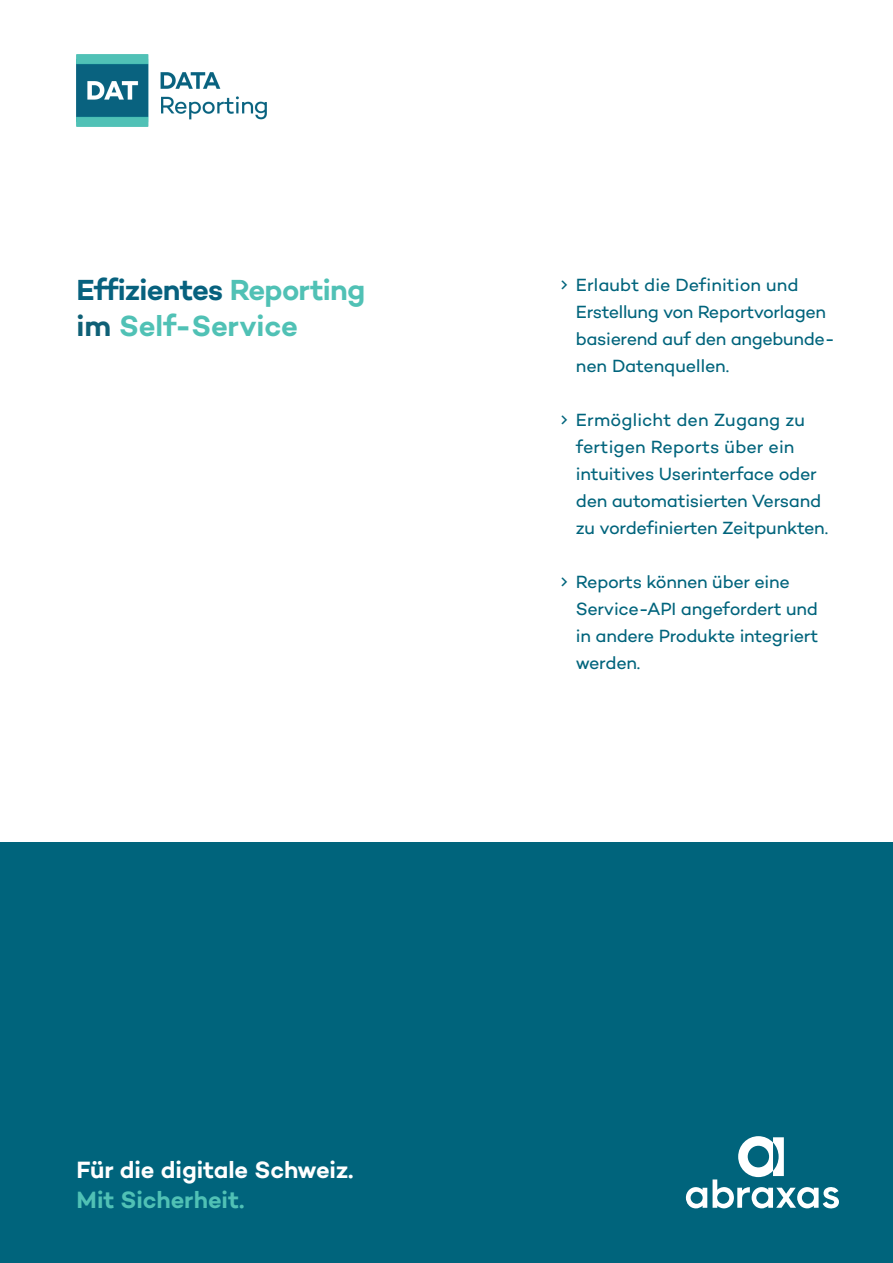
<style>
.page{position:relative;width:893px;height:1263px;background:#fff}
.page>*{position:absolute;margin:0;border:0;box-sizing:border-box;transform-origin:0 0}
.t1{font:600 29.55px/36px "Campton";letter-spacing:-.02em;color:#50c1b5}
.t2{font:600 24px "Campton";letter-spacing:-.005em;color:#fff}
.t3{font:600 24px "Campton";letter-spacing:-.005em;color:#50c1b5}
.t4{font:18px/27px "Campton";letter-spacing:-.015em;color:#00647c}
.s1{color:#07617e}
.s2{color:#0f6076}
</style>
<div class="page">
<div style="left:0;top:842px;width:893px;height:421px;background:#00647c"></div>
<svg style="left:686px;top:1187px;width:21px;height:21px"></svg>
<svg style="left:713px;top:1136px;width:126px;height:73px"></svg>
<img style="left:77px;top:54px;width:190px;height:72px">
<h1 class="t1" style="left:77px;top:272px;width:290px"><span class="s1">Effizientes</span> Reporting <span class="s2">im</span> Self-Service</h1>
<h2 class="t2" style="left:77px;top:1155px;width:278px">Für die digitale Schweiz.</h2>
<h2 class="t3" style="left:77px;top:1185px;width:169px">Mit Sicherheit.</h2>
<p class="t4" style="left:576px;top:271px;width:260px;text-indent:-17px">↑ Erlaubt die Definition und<br>Erstellung von Reportvorlagen basierend auf den angebunde&shy;nen Datenquellen.</p>
<p class="t4" style="left:576px;top:406px;width:254px;text-indent:-17px">↑ Ermöglicht den Zugang zu fertigen Reports über ein intuitives Userinterface oder den automatisierten Versand zu vordefinierten Zeitpunkten.</p>
<p class="t4" style="left:576px;top:568px;width:244px;text-indent:-17px">↑ Reports können über eine<br>Service-API angefordert und in andere Produkte integriert werden.</p>
</div>
